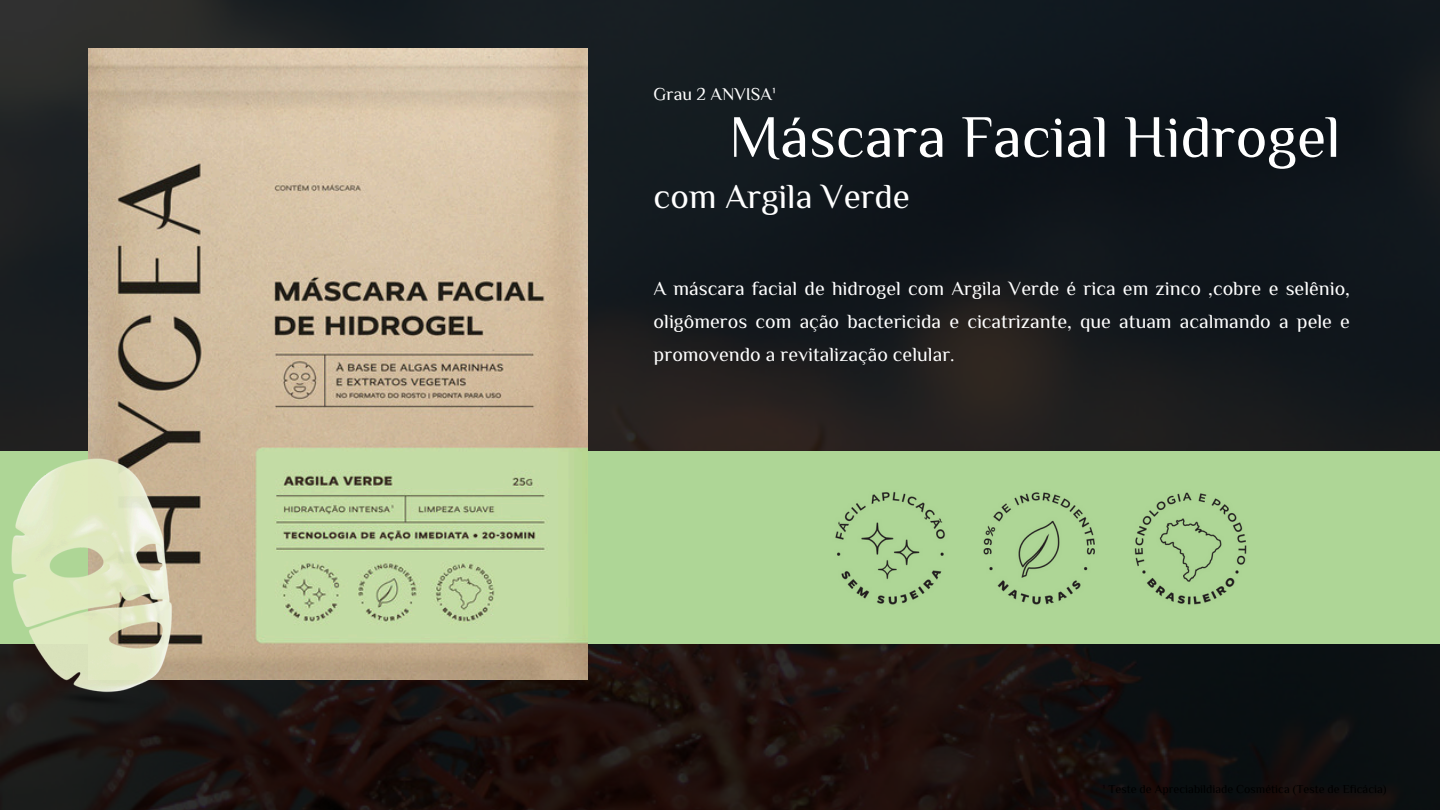
<style>
.page{position:relative;width:1440px;height:810px;background:#fff}
.page>*{position:absolute;margin:0;border:0;box-sizing:border-box;transform-origin:0 0}
.t1{font:60px "Philosopher";color:#fff}
.t2{font:35px "Philosopher";color:#fff}
.t3{font:20px/33px "Philosopher";color:#fff;text-align:justify}
.t4{font:18px "Philosopher";color:#fff}
</style>
<div class="page">
<img style="left:0;top:0;width:1440px;height:810px">
<div style="left:0;top:451px;width:1440px;height:193px;background:#aed696"></div>
<img style="left:89px;top:48px;width:499px;height:632px">
<img style="left:0;top:413px;width:254px;height:331px">
<img style="left:835px;top:492px;width:412px;height:113px">
<p class="t4" style="left:654px;top:88px;width:124px">Grau 2 ANVISA¹</p>
<h2 class="t1" style="left:729px;top:117px;width:613px">Máscara Facial Hidrogel</h2>
<h3 class="t2" style="left:654px;top:185px;width:258px">com Argila Verde</h3>
<p class="t3" style="left:654px;top:273px;width:698px">A máscara facial de hidrogel com Argila Verde é rica em zinco ,cobre e selênio, oligômeros com ação bactericida e cicatrizante, que atuam acalmando a pele e promovendo a revitalização celular.</p>
</div>
